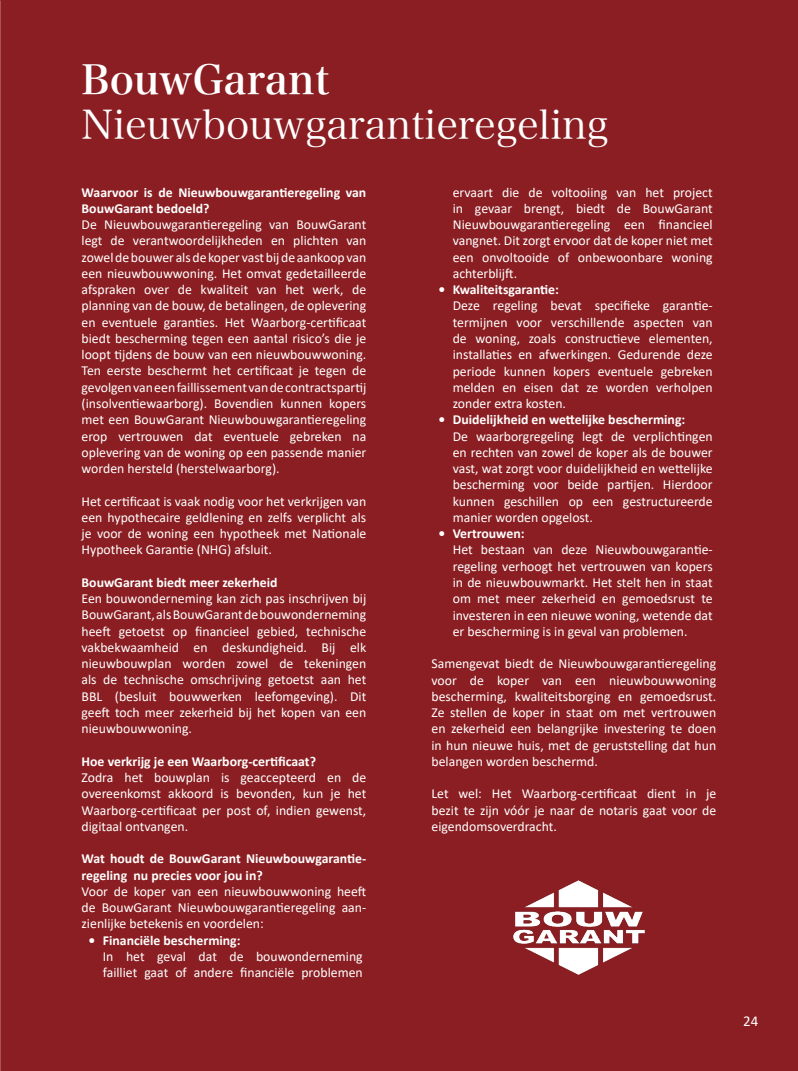
<style>
.page{position:relative;width:798px;height:1071px;background:#fff}
.page>*{position:absolute;margin:0;border:0;box-sizing:border-box;transform-origin:0 0}
.t1{font:40px "Hira Min Pro W3";color:#fff}
.t2{font:40px "Hira Min Pro W6";color:#fff}
.t3{font:15px "Calibri";color:#fff}
.t4{font:13.75px/16.2px "Calibri";color:#fff;text-align:justify}
.t5{font:700 13.75px/16.2px "Calibri";color:#fff}
</style>
<div class="page">
<div style="left:0;top:0;width:797px;height:1070px;background:#8a1e22"></div>
<img style="left:0;top:482px;width:1px;height:331px">
<img style="left:0;top:0;width:1px;height:482px">
<img style="left:0;top:813px;width:1px;height:257px">
<img style="left:513px;top:880px;width:132px;height:95px">
<h1 class="t2" style="left:81px;top:45px;width:249px">BouwGarant</h1>
<h1 class="t1" style="left:81px;top:91px;width:528px">Nieuwbouwgarantieregeling</h1>
<p class="t5" style="left:81px;top:183px;width:286px">Waarvoor is de Nieuwbouwgarantieregeling van<br>BouwGarant bedoeld?</p>
<p class="t4" style="left:81px;top:216px;width:286px">De Nieuwbouwgarantieregeling van BouwGarant legt de verantwoordelijkheden en plichten van zoweldebouweralsdekoper vastbijdeaankoopvan een nieuwbouwwoning. Het omvat gedetailleerde afspraken over de kwaliteit van het werk, de planning van de bouw, de betalingen, de oplevering en eventuele garanties. Het Waarborg-certificaat biedt bescherming tegen een aantal risico’s die je loopt tijdens de bouw van een nieuwbouwwoning.<br>Ten eerste beschermt het certificaat je tegen de gevolgenvaneenfaillissementvandecontractspartij (insolventiewaarborg). Bovendien kunnen kopers met een BouwGarant Nieuwbouwgarantieregeling erop vertrouwen dat eventuele gebreken na oplevering van de woning op een passende manier worden hersteld (herstelwaarborg).</p>
<p class="t4" style="left:81px;top:492px;width:286px">Het certificaat is vaak nodig voor het verkrijgen van een hypothecaire geldlening en zelfs verplicht als je voor de woning een hypotheek met Nationale Hypotheek Garantie (NHG) afsluit.</p>
<p class="t5" style="left:81px;top:574px;width:197px">BouwGarant biedt meer zekerheid</p>
<p class="t4" style="left:81px;top:590px;width:286px">Een bouwonderneming kan zich pas inschrijven bij BouwGarant,alsBouwGarantdebouwonderneming heeft getoetst op financieel gebied, technische vakbekwaamheid en deskundigheid. Bij elk nieuwbouwplan worden zowel de tekeningen als de technische omschrijving getoetst aan het BBL (besluit bouwwerken leefomgeving). Dit geeft toch meer zekerheid bij het kopen van een nieuwbouwwoning.</p>
<p class="t5" style="left:81px;top:752px;width:236px">Hoe verkrijg je een Waarborg-certificaat?</p>
<p class="t4" style="left:81px;top:768px;width:286px">Zodra het bouwplan is geaccepteerd en de overeenkomst akkoord is bevonden, kun je het Waarborg-certificaat per post of, indien gewenst, digitaal ontvangen.</p>
<p class="t5" style="left:81px;top:850px;width:286px">Wat houdt de BouwGarant Nieuwbouwgarantie&shy;regeling nu precies voor jou in?</p>
<p class="t4" style="left:81px;top:882px;width:286px">Voor de koper van een nieuwbouwwoning heeft de BouwGarant Nieuwbouwgarantieregeling aan&shy;zienlijke betekenis en voordelen:</p>
<p class="t5" style="left:89px;top:931px;width:153px">• Financiële bescherming:</p>
<p class="t4" style="left:103px;top:947px;width:261px">In het geval dat de bouwonderneming failliet gaat of andere financiële problemen</p>
<p class="t4" style="left:452px;top:183px;width:261px">ervaart die de voltooiing van het project in gevaar brengt, biedt de BouwGarant Nieuwbouwgarantieregeling een financieel vangnet. Dit zorgt ervoor dat de koper niet met een onvoltooide of onbewoonbare woning achterblijft.</p>
<p class="t5" style="left:438px;top:281px;width:122px">• Kwaliteitsgarantie:</p>
<p class="t4" style="left:452px;top:297px;width:261px">Deze regeling bevat specifieke garantie&shy;termijnen voor verschillende aspecten van de woning, zoals constructieve elementen, installaties en afwerkingen. Gedurende deze periode kunnen kopers eventuele gebreken melden en eisen dat ze worden verholpen zonder extra kosten.</p>
<p class="t5" style="left:438px;top:411px;width:248px">• Duidelijkheid en wettelijke bescherming:</p>
<p class="t4" style="left:452px;top:427px;width:261px">De waarborgregeling legt de verplichtingen en rechten van zowel de koper als de bouwer vast, wat zorgt voor duidelijkheid en wettelijke bescherming voor beide partijen. Hierdoor kunnen geschillen op een gestructureerde manier worden opgelost.</p>
<p class="t5" style="left:438px;top:525px;width:87px">• Vertrouwen:</p>
<p class="t4" style="left:452px;top:541px;width:261px">Het bestaan van deze Nieuwbouwgarantie&shy;regeling verhoogt het vertrouwen van kopers in de nieuwbouwmarkt. Het stelt hen in staat om met meer zekerheid en gemoedsrust te investeren in een nieuwe woning, wetende dat er bescherming is in geval van problemen.</p>
<p class="t4" style="left:431px;top:655px;width:286px">Samengevat biedt de Nieuwbouwgarantieregeling voor de koper van een nieuwbouwwoning bescherming, kwaliteitsborging en gemoedsrust.<br>Ze stellen de koper in staat om met vertrouwen en zekerheid een belangrijke investering te doen in hun nieuwe huis, met de geruststelling dat hun belangen worden beschermd.</p>
<p class="t4" style="left:431px;top:785px;width:286px">Let wel: Het Waarborg-certificaat dient in je bezit te zijn vóór je naar de notaris gaat voor de eigendomsoverdracht.</p>
<p class="t3" style="left:743px;top:1010px;width:17px">24</p>
</div>
